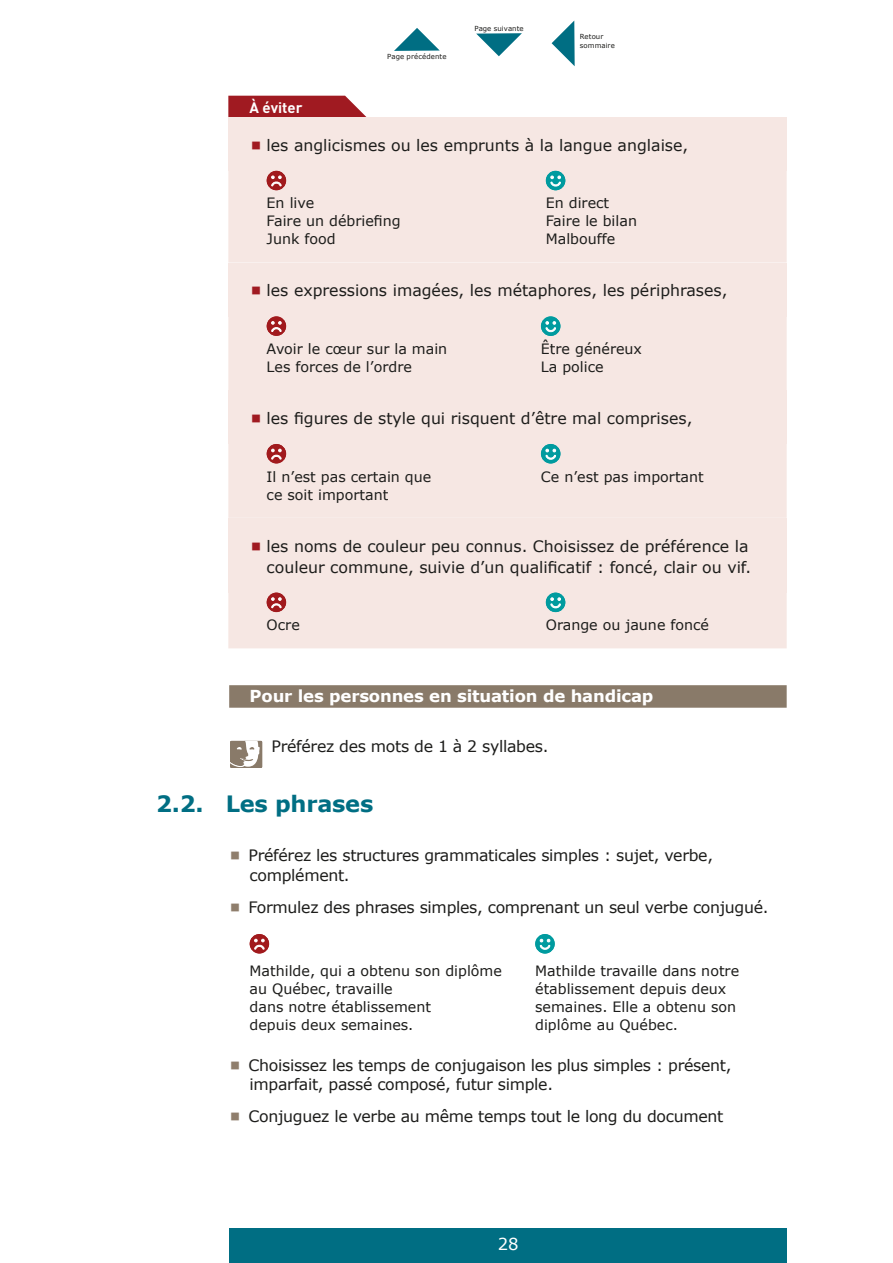
<style>
.page{position:relative;width:893px;height:1263px;background:#fff}
.page>*{position:absolute;margin:0;border:0;box-sizing:border-box;transform-origin:0 0}
.t1{font:700 22.5px "Verdana";letter-spacing:-.01em;color:#006e83}
._07-PART-Encadré-Mar{font:700 16.5px "Verdana";letter-spacing:-.01em;color:#fff}
.t2{font:16.5px "Verdana";color:#fff}
._05-PART-Body{font:15.75px/19.5px "Verdana";letter-spacing:-.02em;color:#1d1d1b}
._05-PART-Body-2{font:15.75px/21px "Verdana";color:#1d1d1b}
._08-PART-E-Eviter-Ti{font:700 15px "DIN Pro";color:#fff}
._08-PART-E-Éviter-Tx{font:14.25px/18px "Verdana";color:#1d1d1b}
._10-PART-Tab-Body{font:14.25px/18px "Verdana";color:#1d1d1b}
.t3{font:6.9px/8.7px "Verdana";letter-spacing:.01em;color:#1d1d1b}
</style>
<div class="page">
<div style="left:230px;top:1229px;width:557px;height:34px;background:#006e83"></div>
<svg style="left:394px;top:28px;width:46px;height:23px"></svg>
<svg style="left:476px;top:33px;width:46px;height:23px"></svg>
<svg style="left:552px;top:21px;width:23px;height:45px"></svg>
<div style="left:228px;top:117px;width:559px;height:54px;background:#f6e7e3"></div>
<div style="left:228px;top:263px;width:559px;height:54px;background:#f6e7e3"></div>
<div style="left:228px;top:391px;width:559px;height:53px;background:#f6e7e3"></div>
<div style="left:228px;top:518px;width:559px;height:75px;background:#f6e7e3"></div>
<div style="left:229px;top:685px;width:558px;height:23px;background:#897a69"></div>
<svg style="left:228px;top:171px;width:559px;height:92px;background:#f6e9e5"></svg>
<div style="left:233px;top:159px;width:270px;height:48px;background:#f6e7e3"></div>
<div style="left:233px;top:195px;width:270px;height:48px;background:#f6e7e3"></div>
<div style="left:233px;top:213px;width:270px;height:48px;background:#f6e7e3"></div>
<svg style="left:267px;top:171px;width:19px;height:19px"></svg>
<div style="left:512px;top:159px;width:270px;height:48px;background:#f6e7e3"></div>
<div style="left:512px;top:195px;width:270px;height:48px;background:#f6e7e3"></div>
<div style="left:512px;top:213px;width:270px;height:48px;background:#f6e7e3"></div>
<svg style="left:546px;top:171px;width:19px;height:19px"></svg>
<div style="left:228px;top:317px;width:559px;height:73px;background:#f6e7e3"></div>
<div style="left:233px;top:305px;width:265px;height:48px;background:#f6e7e3"></div>
<div style="left:233px;top:341px;width:265px;height:48px;background:#f6e7e3"></div>
<svg style="left:267px;top:316px;width:19px;height:20px"></svg>
<div style="left:507px;top:305px;width:275px;height:48px;background:#f6e7e3"></div>
<div style="left:507px;top:341px;width:275px;height:48px;background:#f6e7e3"></div>
<svg style="left:541px;top:316px;width:19px;height:20px"></svg>
<div style="left:228px;top:444px;width:559px;height:74px;background:#f6e7e3"></div>
<div style="left:233px;top:433px;width:265px;height:47px;background:#f6e7e3"></div>
<div style="left:233px;top:451px;width:265px;height:65px;background:#f6e7e3"></div>
<svg style="left:267px;top:444px;width:19px;height:19px"></svg>
<div style="left:507px;top:433px;width:275px;height:47px;background:#f6e7e3"></div>
<div style="left:507px;top:451px;width:275px;height:47px;background:#f6e7e3"></div>
<svg style="left:541px;top:444px;width:19px;height:19px"></svg>
<div style="left:228px;top:592px;width:559px;height:56px;background:#f6e7e3"></div>
<svg style="left:231px;top:740px;width:32px;height:27px"></svg>
<svg style="left:230px;top:741px;width:32px;height:27px"></svg>
<svg style="left:250px;top:934px;width:19px;height:19px"></svg>
<svg style="left:535px;top:934px;width:20px;height:19px"></svg>
<svg style="left:228px;top:96px;width:138px;height:21px;background:#a72b31"></svg>
<p class="t3" style="left:387px;top:52px;width:61px">Page précédente</p>
<p class="t3" style="left:474px;top:24px;width:51px">Page suivante</p>
<p class="t3" style="left:580px;top:33px;width:37px">Retour sommaire</p>
<p class="_08-PART-E-Eviter-Ti" style="left:250px;top:97px;width:54px">À éviter</p>
<p class="_05-PART-Body-2" style="left:267px;top:135px;width:423px">les anglicismes ou les emprunts à la langue anglaise,</p>
<p class="_08-PART-E-Éviter-Tx" style="left:267px;top:194px;width:49px">En live</p>
<p class="_08-PART-E-Éviter-Tx" style="left:267px;top:212px;width:136px">Faire un débriefing</p>
<p class="_08-PART-E-Éviter-Tx" style="left:267px;top:230px;width:71px">Junk food</p>
<p class="_08-PART-E-Éviter-Tx" style="left:546px;top:194px;width:65px">En direct</p>
<p class="_08-PART-E-Éviter-Tx" style="left:546px;top:212px;width:93px">Faire le bilan</p>
<p class="_08-PART-E-Éviter-Tx" style="left:546px;top:230px;width:71px">Malbouffe</p>
<p class="_05-PART-Body-2" style="left:267px;top:280px;width:462px">les expressions imagées, les métaphores, les périphrases,</p>
<p class="_08-PART-E-Éviter-Tx" style="left:541px;top:340px;width:103px">Être généreux</p>
<p class="_08-PART-E-Éviter-Tx" style="left:541px;top:358px;width:64px">La police</p>
<p class="_05-PART-Body-2" style="left:267px;top:408px;width:427px">les figures de style qui risquent d’être mal comprises,</p>
<p class="_08-PART-E-Éviter-Tx" style="left:267px;top:340px;width:182px">Avoir le cœur sur la main</p>
<p class="_08-PART-E-Éviter-Tx" style="left:267px;top:358px;width:147px">Les forces de l’ordre</p>
<p class="_08-PART-E-Éviter-Tx" style="left:267px;top:468px;width:166px">Il n’est pas certain que ce soit important</p>
<p class="_08-PART-E-Éviter-Tx" style="left:541px;top:468px;width:164px">Ce n’est pas important</p>
<p class="_05-PART-Body-2" style="left:267px;top:535px;width:486px">les noms de couleur peu connus. Choisissez de préférence la couleur commune, suivie d’un qualificatif : foncé, clair ou vif.</p>
<p class="_08-PART-E-Éviter-Tx" style="left:267px;top:616px;width:35px">Ocre</p>
<p class="_08-PART-E-Éviter-Tx" style="left:546px;top:616px;width:165px">Orange ou jaune foncé</p>
<p class="_07-PART-Encadré-Mar" style="left:250px;top:685px;width:405px">Pour les personnes en situation de handicap</p>
<p class="_05-PART-Body" style="left:272px;top:737px;width:278px">Préférez des mots de 1 à 2 syllabes.</p>
<p class="t1" style="left:156px;top:789px;width:219px">2.2. Les phrases</p>
<p class="_05-PART-Body" style="left:249px;top:846px;width:466px">Préférez les structures grammaticales simples : sujet, verbe, complément.</p>
<p class="_05-PART-Body" style="left:249px;top:897px;width:521px">Formulez des phrases simples, comprenant un seul verbe conjugué.</p>
<p class="_10-PART-Tab-Body" style="left:250px;top:962px;width:254px">Mathilde, qui a obtenu son diplôme au Québec, travaille<br>dans notre établissement<br>depuis deux semaines.</p>
<p class="_10-PART-Tab-Body" style="left:535px;top:962px;width:205px">Mathilde travaille dans notre établissement depuis deux semaines. Elle a obtenu son diplôme au Québec.</p>
<p class="_05-PART-Body" style="left:249px;top:1055px;width:484px">Choisissez les temps de conjugaison les plus simples : présent, imparfait, passé composé, futur simple.</p>
<p class="_05-PART-Body" style="left:249px;top:1107px;width:476px">Conjuguez le verbe au même temps tout le long du document</p>
<p class="t2" style="left:498px;top:1233px;width:22px">28</p>
</div>
